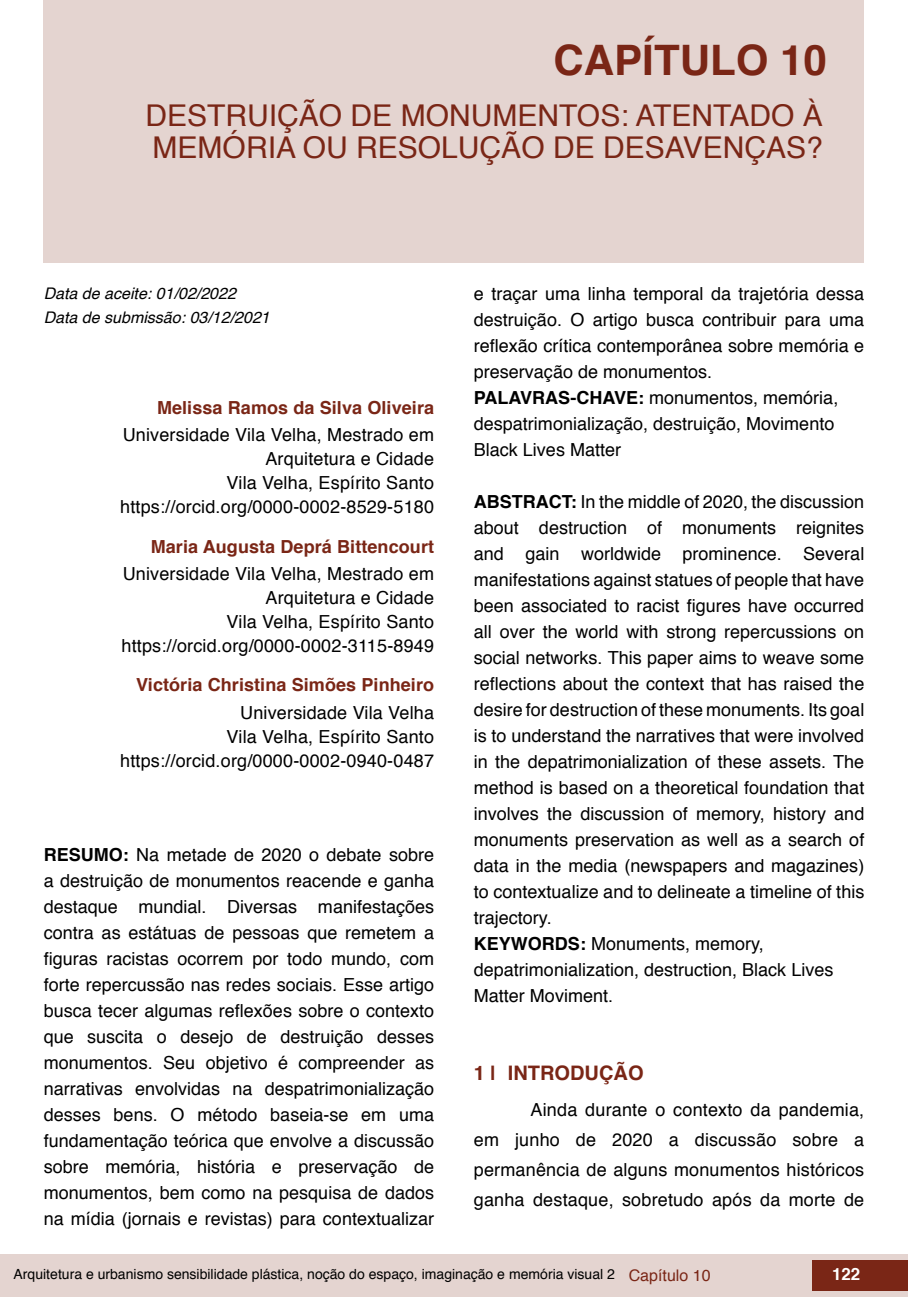
<style>
.page{position:relative;width:908px;height:1304px;background:#fff}
.page>*{position:absolute;margin:0;border:0;box-sizing:border-box;transform-origin:0 0}
.capítulos{font:700 42px "Helvetica";color:#7a2616}
.nome_artigos{font:30px/32px "Helvetica";color:#7a2616}
.t1{font:700 20px "Helvetica";color:#7a2616}
.Resumos_e_PC_TXT{font:18px/26px "Helvetica";color:#000;text-align:justify}
.info_autores{font:18px/24px "Helvetica";letter-spacing:.01em;color:#000;text-align:right}
.txt{font:18px/30px "Helvetica";letter-spacing:.01em;color:#000;text-align:justify}
.nome_autores{font:700 18px "Helvetica";letter-spacing:.005em;color:#7a2616}
.t2{font:700 16.8px "Helvetica";color:#fff}
.data{font:italic 16px "Helvetica";color:#000}
.t3{font:14px "Helvetica";color:#000}
.s1{font-weight:700}
.s2{font-size:16px;color:#7a2616}
</style>
<div class="page">
<div style="left:0;top:1254px;width:906px;height:43px;background:#e4d4d0"></div>
<div style="left:812px;top:1261px;width:95px;height:30px;background:#7a2616"></div>
<div style="left:44px;top:0;width:819px;height:263px;background:#e4d4d0"></div>
<p class="capítulos" style="left:553px;top:26px;width:275px">CAPÍTULO 10</p>
<p class="nome_artigos" style="left:145px;top:101px;width:678px">DESTRUIÇÃO DE MONUMENTOS: ATENTADO À<br>MEMÓRIA OU RESOLUÇÃO DE DESAVENÇAS?</p>
<p class="data" style="left:44px;top:280px;width:194px">Data de aceite: 01/02/2022</p>
<p class="data" style="left:44px;top:304px;width:227px">Data de submissão: 03/12/2021</p>
<p class="nome_autores" style="left:157px;top:393px;width:278px">Melissa Ramos da Silva Oliveira</p>
<p class="info_autores" style="left:123px;top:424px;width:313px">Universidade Vila Velha, Mestrado em<br>Arquitetura e Cidade</p>
<p class="info_autores" style="left:226px;top:471px;width:209px">Vila Velha, Espírito Santo</p>
<p class="info_autores" style="left:120px;top:495px;width:315px">https://orcid.org/0000-0002-8529-5180</p>
<p class="nome_autores" style="left:151px;top:532px;width:285px">Maria Augusta Deprá Bittencourt</p>
<p class="info_autores" style="left:123px;top:562px;width:313px">Universidade Vila Velha, Mestrado em<br>Arquitetura e Cidade</p>
<p class="info_autores" style="left:226px;top:610px;width:209px">Vila Velha, Espírito Santo</p>
<p class="info_autores" style="left:121px;top:634px;width:314px">https://orcid.org/0000-0002-3115-8949</p>
<p class="nome_autores" style="left:136px;top:670px;width:299px">Victória Christina Simões Pinheiro</p>
<p class="info_autores" style="left:240px;top:701px;width:195px">Universidade Vila Velha</p>
<p class="info_autores" style="left:226px;top:725px;width:209px">Vila Velha, Espírito Santo</p>
<p class="info_autores" style="left:120px;top:749px;width:315px">https://orcid.org/0000-0002-0940-0487</p>
<p class="Resumos_e_PC_TXT" style="left:44px;top:842px;width:392px"><span class="s1">RESUMO:</span> Na metade de 2020 o debate sobre a destruição de monumentos reacende e ganha destaque mundial. Diversas manifestações contra as estátuas de pessoas que remetem a figuras racistas ocorrem por todo mundo, com forte repercussão nas redes sociais. Esse artigo busca tecer algumas reflexões sobre o contexto que suscita o desejo de destruição desses monumentos. Seu objetivo é compreender as narrativas envolvidas na despatrimonialização desses bens. O método baseia-se em uma fundamentação teórica que envolve a discussão sobre memória, história e preservação de monumentos, bem como na pesquisa de dados na mídia (jornais e revistas) para contextualizar</p>
<p class="Resumos_e_PC_TXT" style="left:473px;top:281px;width:392px">e traçar uma linha temporal da trajetória dessa destruição. O artigo busca contribuir para uma reflexão crítica contemporânea sobre memória e preservação de monumentos.</p>
<p class="Resumos_e_PC_TXT" style="left:473px;top:385px;width:366px;text-align:left"><span class="s1">PALAVRAS-CHAVE:</span> monumentos, memória, despatrimonialização, destruição, Movimento<br>Black Lives Matter</p>
<p class="Resumos_e_PC_TXT" style="left:473px;top:489px;width:392px"><span class="s1">ABSTRACT:</span> In the middle of 2020, the discussion about destruction of monuments reignites and gain worldwide prominence. Several manifestations against statues of people that have been associated to racist figures have occurred all over the world with strong repercussions on social networks. This paper aims to weave some reflections about the context that has raised the desire for destruction of these monuments. Its goal is to understand the narratives that were involved in the depatrimonialization of these assets. The method is based on a theoretical foundation that involves the discussion of memory, history and monuments preservation as well as a search of data in the media (newspapers and magazines) to contextualize and to delineate a timeline of this trajectory.</p>
<p class="Resumos_e_PC_TXT" style="left:473px;top:931px;width:361px;text-align:left"><span class="s1">KEYWORDS:</span> Monuments, memory, depatrimonialization, destruction, Black Lives<br>Matter Moviment.</p>
<p class="t1" style="left:473px;top:1057px;width:171px">1 | INTRODUÇÃO</p>
<p class="txt" style="left:473px;top:1095px;width:392px;text-indent:57px">Ainda durante o contexto da pandemia, em junho de 2020 a discussão sobre a permanência de alguns monumentos históricos ganha destaque, sobretudo após da morte de</p>
<p class="t3" style="left:14px;top:1264px;width:698px">Arquitetura e urbanismo sensibilidade plástica, noção do espaço, imaginação e memória visual 2 <span class="s2">Capítulo 10</span></p>
<p class="t2" style="left:831px;top:1261px;width:30px">122</p>
</div>
